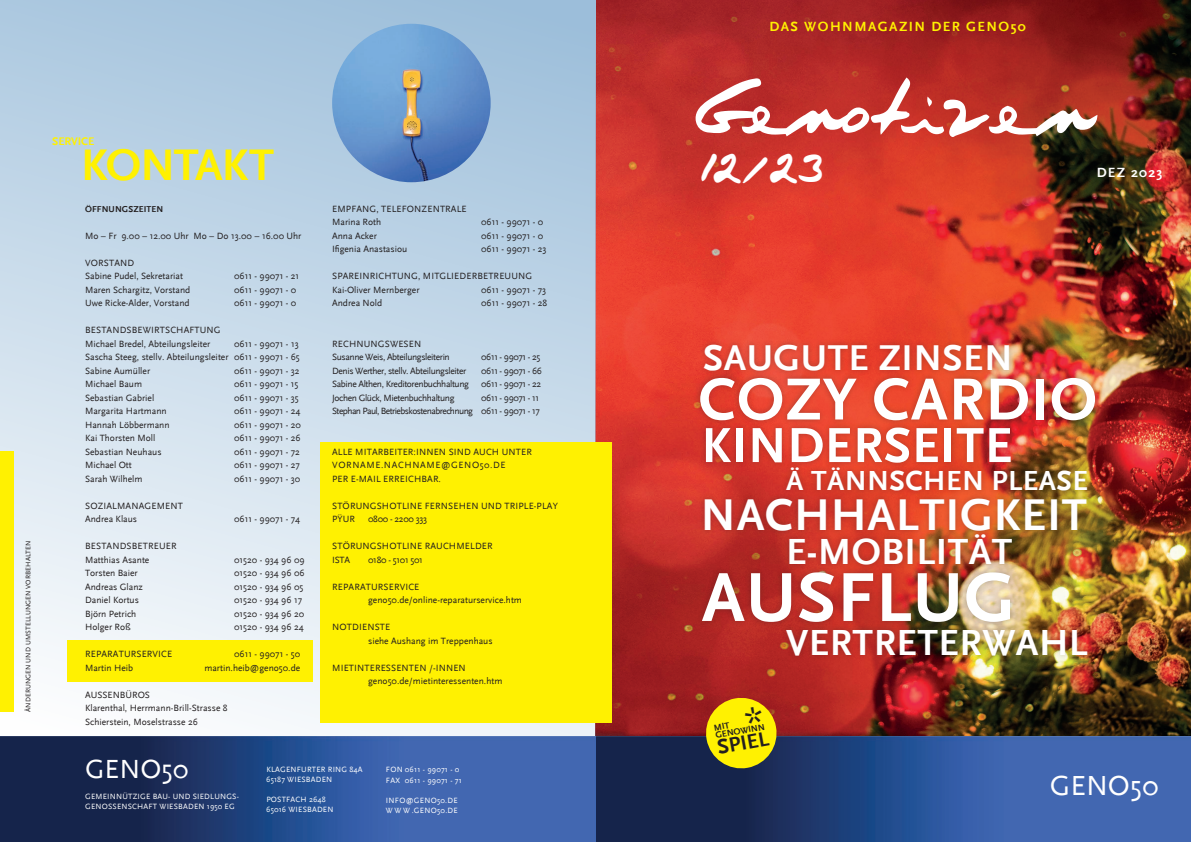
<style>
.page{position:relative;width:1191px;height:842px;background:#fff}
.page>*{position:absolute;margin:0;border:0;box-sizing:border-box;transform-origin:0 0}
.t1{font:76.4px "Cobb";letter-spacing:-.11em;color:#fff}
.t2{font:700 72.4px "AD Scala Sans";letter-spacing:.015em;color:#fff}
.t3{font:700 61.8px "AD Scala Sans";letter-spacing:.015em;color:#fff}
.t4{font:700 51.4px "AD Scala Sans";letter-spacing:.015em;color:#fff}
.t5{font:700 46.7px "AD Scala Sans";letter-spacing:.015em;color:#fff}
.t6{font:700 46.4px "AD Scala Sans";letter-spacing:-.025em;color:#fff101}
.t7{font:45.2px "Cobb";color:#fff}
.t8{font:700 38.2px "AD Scala Sans";letter-spacing:.015em;color:#fff}
.t9{font:700 38.1px "AD Scala Sans";letter-spacing:.015em;color:#fff}
.t10{font:700 37.7px "AD Scala Sans";letter-spacing:.015em;color:#fff}
.t11{font:700 29px "AD Scala Sans";letter-spacing:.015em;color:#fff}
.t12{font:28.9px "AD Scala Sans Romein";color:#fff}
.t13{font:27.5px "AD Scala Sans Romein";color:#fff}
.t14{font:700 21.5px "AD Scala Sans";color:#231f20}
.t15{font:700 14px "AD Scala Sans";letter-spacing:.105em;color:#fff101}
.t16{font:700 14px "AD Scala Sans";letter-spacing:.09em;color:#fff}
.t17{font:700 11.6px "AD Scala Sans";letter-spacing:-.01em;color:#fff101}
.t18{font:9.5px/13.5px "AD Scala Sans Romein";color:#231f20}
.t19{font:9.5px/13.5px "AD Scala Sans Romein";letter-spacing:-.04em;color:#231f20}
.t20{font:9.5px/13.5px "AD Scala Sans Romein";letter-spacing:-.06em;color:#231f20;text-align:right}
.t21{font:9.5px "AD Scala Sans Romein";letter-spacing:-.03em;color:#231f20}
.t22{font:700 9.2px "AD Scala Sans";color:#231f20}
.t23{font:700 9px "AD Scala Sans";letter-spacing:.01em;color:#231f20}
.t24{font:8px/10.2px "AD Scala Sans Romein";letter-spacing:.025em;color:#fff}
.t25{font:7px "AD Scala Sans Romein";letter-spacing:.015em;color:#231f20}
</style>
<div class="page">
<img style="left:595px;top:0;width:596px;height:737px">
<svg style="left:595px;top:737px;width:596px;height:105px;background:#2a4a86"></svg>
<div style="left:698px;top:338px;width:317px;height:39px;background:#231f20;opacity:.3"></div>
<div style="left:699px;top:421px;width:318px;height:48px;background:#231f20;opacity:.3"></div>
<div style="left:696px;top:566px;width:320px;height:62px;background:#231f20;opacity:.3"></div>
<div style="left:694px;top:372px;width:407px;height:54px;background:#231f20;opacity:.3"></div>
<div style="left:780px;top:461px;width:313px;height:36px;background:#231f20;opacity:.3"></div>
<div style="left:698px;top:492px;width:394px;height:45px;background:#231f20;opacity:.3"></div>
<div style="left:783px;top:528px;width:235px;height:43px;background:#231f20;opacity:.3"></div>
<div style="left:780px;top:623px;width:313px;height:38px;background:#231f20;opacity:.3"></div>
<div style="left:0;top:0;width:595px;height:748px;background:linear-gradient(to bottom,#a2c2dd,#fafbfb)"></div>
<img style="left:0;top:737px;width:595px;height:105px">
<div style="left:67px;top:641px;width:246px;height:41px;background:#fff101"></div>
<div style="left:0;top:452px;width:14px;height:260px;background:#fff101"></div>
<img style="left:332px;top:24px;width:158px;height:158px;border-radius:79px">
<div style="left:320px;top:442px;width:292px;height:281px;background:#fff101"></div>
<svg style="left:703px;top:695px;width:76px;height:76px;background:#c9ad12"></svg>
<p class="t25" style="left:25px;top:712px;width:173px;rotate:-90deg">ÄNDERUNGEN UND UMSTELLUNGEN VORBEHALTEN</p>
<p class="t17" style="left:52px;top:135px;width:44px">SERVICE</p>
<h3 class="t6" style="left:81px;top:139px;width:194px">KONTAKT</h3>
<p class="t23" style="left:85px;top:204px;width:80px">ÖFFNUNGSZEITEN</p>
<p class="t18" style="left:85px;top:229px;width:218px">Mo – Fr 9.00 – 12.00 Uhr Mo – Do 13.00 – 16.00 Uhr</p>
<p class="t18" style="left:85px;top:256px;width:99px">VORSTAND<br>Sabine Pudel, Sekretariat</p>
<p class="t18" style="left:234px;top:269px;width:67px">0611 - 99071 - 21</p>
<p class="t18" style="left:85px;top:283px;width:107px">Maren Schargitz, Vorstand</p>
<p class="t18" style="left:234px;top:283px;width:64px">0611 - 99071 - 0</p>
<p class="t18" style="left:85px;top:296px;width:106px">Uwe Ricke-Alder, Vorstand</p>
<p class="t18" style="left:234px;top:296px;width:64px">0611 - 99071 - 0</p>
<p class="t18" style="left:85px;top:323px;width:137px">BESTANDSBEWIRTSCHAFTUNG<br>Michael Bredel, Abteilungsleiter</p>
<p class="t18" style="left:85px;top:337px;width:216px;text-align:justify;text-indent:149px">0611 - 99071 - 13<br>Sascha Steeg, stellv. Abteilungsleiter 0611 - 99071 - 65<br>Sabine Aumüller</p>
<p class="t18" style="left:234px;top:364px;width:67px">0611 - 99071 - 32</p>
<p class="t18" style="left:85px;top:377px;width:58px">Michael Baum</p>
<p class="t18" style="left:234px;top:377px;width:66px">0611 - 99071 - 15</p>
<p class="t18" style="left:85px;top:391px;width:71px">Sebastian Gabriel</p>
<p class="t18" style="left:234px;top:391px;width:66px">0611 - 99071 - 35</p>
<p class="t18" style="left:85px;top:404px;width:83px">Margarita Hartmann</p>
<p class="t18" style="left:234px;top:404px;width:68px">0611 - 99071 - 24</p>
<p class="t18" style="left:85px;top:418px;width:86px">Hannah Löbbermann</p>
<p class="t18" style="left:234px;top:418px;width:68px">0611 - 99071 - 20</p>
<p class="t18" style="left:85px;top:431px;width:72px">Kai Thorsten Moll</p>
<p class="t18" style="left:234px;top:431px;width:68px">0611 - 99071 - 26</p>
<p class="t18" style="left:85px;top:445px;width:78px">Sebastian Neuhaus</p>
<p class="t18" style="left:234px;top:445px;width:67px">0611 - 99071 - 72</p>
<p class="t18" style="left:85px;top:458px;width:48px">Michael Ott</p>
<p class="t18" style="left:234px;top:458px;width:67px">0611 - 99071 - 27</p>
<p class="t18" style="left:85px;top:472px;width:59px">Sarah Wilhelm</p>
<p class="t18" style="left:234px;top:472px;width:68px">0611 - 99071 - 30</p>
<p class="t18" style="left:85px;top:499px;width:99px">SOZIALMANAGEMENT<br>Andrea Klaus</p>
<p class="t18" style="left:234px;top:512px;width:68px">0611 - 99071 - 74</p>
<p class="t18" style="left:85px;top:539px;width:93px">BESTANDSBETREUER<br>Matthias Asante</p>
<p class="t18" style="left:234px;top:553px;width:72px">01520 - 934 96 09</p>
<p class="t18" style="left:85px;top:566px;width:54px">Torsten Baier</p>
<p class="t18" style="left:234px;top:566px;width:72px">01520 - 934 96 06</p>
<p class="t18" style="left:85px;top:580px;width:59px">Andreas Glanz</p>
<p class="t18" style="left:234px;top:580px;width:71px">01520 - 934 96 05</p>
<p class="t18" style="left:85px;top:593px;width:55px">Daniel Kortus</p>
<p class="t18" style="left:234px;top:593px;width:69px">01520 - 934 96 17</p>
<p class="t18" style="left:85px;top:607px;width:53px">Björn Petrich</p>
<p class="t18" style="left:234px;top:607px;width:71px">01520 - 934 96 20</p>
<p class="t18" style="left:85px;top:620px;width:47px">Holger Roß</p>
<p class="t18" style="left:234px;top:620px;width:71px">01520 - 934 96 24</p>
<p class="t18" style="left:85px;top:647px;width:89px">REPARATURSERVICE</p>
<p class="t18" style="left:234px;top:647px;width:67px">0611 - 99071 - 50</p>
<p class="t18" style="left:85px;top:661px;width:50px">Martin Heib</p>
<p class="t18" style="left:204px;top:661px;width:97px">martin.heib@geno50.de</p>
<p class="t18" style="left:85px;top:688px;width:144px">AUSSENBÜROS<br>Klarenthal, Herrmann-Brill-Strasse 8<br>Schierstein, Moselstrasse 26</p>
<p class="t18" style="left:332px;top:202px;width:136px">EMPFANG, TELEFONZENTRALE<br>Marina Roth</p>
<p class="t18" style="left:481px;top:215px;width:64px">0611 - 99071 - 0</p>
<p class="t18" style="left:332px;top:229px;width:46px">Anna Acker</p>
<p class="t18" style="left:481px;top:229px;width:64px">0611 - 99071 - 0</p>
<p class="t18" style="left:332px;top:242px;width:77px">Ifigenia Anastasiou</p>
<p class="t18" style="left:481px;top:242px;width:67px">0611 - 99071 - 23</p>
<p class="t18" style="left:332px;top:269px;width:202px">SPAREINRICHTUNG, MITGLIEDERBETREUUNG<br>Kai-Oliver Mernberger</p>
<p class="t18" style="left:481px;top:283px;width:67px">0611 - 99071 - 73</p>
<p class="t18" style="left:332px;top:296px;width:52px">Andrea Nold</p>
<p class="t18" style="left:481px;top:296px;width:68px">0611 - 99071 - 28</p>
<p class="t19" style="left:332px;top:337px;width:119px">RECHNUNGSWESEN<br>Susanne Weis, Abteilungsleiterin</p>
<p class="t19" style="left:481px;top:350px;width:61px">0611 - 99071 - 25</p>
<p class="t19" style="left:332px;top:364px;width:136px">Denis Werther, stellv. Abteilungsleiter</p>
<p class="t19" style="left:481px;top:364px;width:62px">0611 - 99071 - 66</p>
<p class="t19" style="left:332px;top:377px;width:138px">Sabine Althen, Kreditorenbuchhaltung</p>
<p class="t19" style="left:481px;top:377px;width:61px">0611 - 99071 - 22</p>
<p class="t19" style="left:332px;top:391px;width:124px">Jochen Glück, Mietenbuchhaltung</p>
<p class="t20" style="left:332px;top:391px;width:209px">0611 - 99071 - 11<br>Stephan Paul, Betriebskostenabrechnung 0611 - 99071 - 17</p>
<p class="t18" style="left:332px;top:445px;width:201px">ALLE MITARBEITER:INNEN SIND AUCH UNTER<br>VORNAME.NACHNAME@GENO50.DE<br>PER E-MAIL ERREICHBAR.</p>
<p class="t18" style="left:332px;top:499px;width:227px">STÖRUNGSHOTLINE FERNSEHEN UND TRIPLE-PLAY<br>PŸUR</p>
<p class="t21" style="left:368px;top:514px;width:61px">0800 - 2200 333</p>
<p class="t18" style="left:332px;top:539px;width:162px">STÖRUNGSHOTLINE RAUCHMELDER<br>ISTA</p>
<p class="t21" style="left:368px;top:554px;width:56px">0180 - 5101 501</p>
<p class="t18" style="left:368px;top:580px;width:155px;text-indent:-36px">REPARATURSERVICE geno50.de/online-reparaturservice.htm</p>
<p class="t18" style="left:368px;top:620px;width:126px;text-indent:-36px">NOTDIENSTE<br>siehe Aushang im Treppenhaus</p>
<p class="t18" style="left:368px;top:661px;width:136px;text-indent:-36px">MIETINTERESSENTEN /-INNEN geno50.de/mietinteressenten.htm</p>
<h3 class="t13" style="left:85px;top:755px;width:105px">GENO50</h3>
<p class="t24" style="left:386px;top:765px;width:78px">FON 0611 - 99071 - 0<br>FAX 0611 - 99071 - 71</p>
<p class="t24" style="left:386px;top:795px;width:73px">INFO@GENO50.DE<br>W W W .GENO50.DE</p>
<p class="t24" style="left:266px;top:764px;width:98px">KLAGENFURTER RING 84A<br>65187 WIESBADEN</p>
<p class="t24" style="left:266px;top:795px;width:69px">POSTFACH 2648<br>65016 WIESBADEN</p>
<p class="t24" style="left:85px;top:791px;width:155px">GEMEINNÜTZIGE BAU- UND SIEDLUNGS-<br>GENOSSENSCHAFT WIESBADEN 1950 EG</p>
<h3 class="t15" style="left:769px;top:18px;width:258px">DAS WOHNMAGAZIN DER GENO50</h3>
<h1 class="t1" style="left:688px;top:62px;width:410px">Genotizen</h1>
<h3 class="t7" style="left:698px;top:140px;width:125px">12/23</h3>
<h3 class="t16" style="left:1096px;top:165px;width:67px">DEZ 2023</h3>
<h3 class="t10" style="left:703px;top:337px;width:311px">SAUGUTE ZINSEN</h3>
<h3 class="t3" style="left:698px;top:366px;width:400px">COZY CARDIO</h3>
<h3 class="t4" style="left:701px;top:418px;width:312px">KINDERSEITE</h3>
<h3 class="t11" style="left:786px;top:465px;width:303px">Ä TÄNNSCHEN PLEASE</h3>
<h3 class="t5" style="left:700px;top:490px;width:388px">NACHHALTIGKEIT</h3>
<h3 class="t8" style="left:786px;top:531px;width:228px">E-MOBILITÄT</h3>
<h2 class="t2" style="left:702px;top:558px;width:315px">AUSFLUG</h2>
<h3 class="t9" style="left:786px;top:622px;width:303px">VERTRETERWAHL</h3>
<p class="t22" style="left:714px;top:730px;width:52px;rotate:-10deg">GENOWINN</p>
<h3 class="t14" style="left:715px;top:736px;width:53px;rotate:-10deg">SPIEL</h3>
<h3 class="t12" style="left:1050px;top:770px;width:110px">GENO50</h3>
</div>
